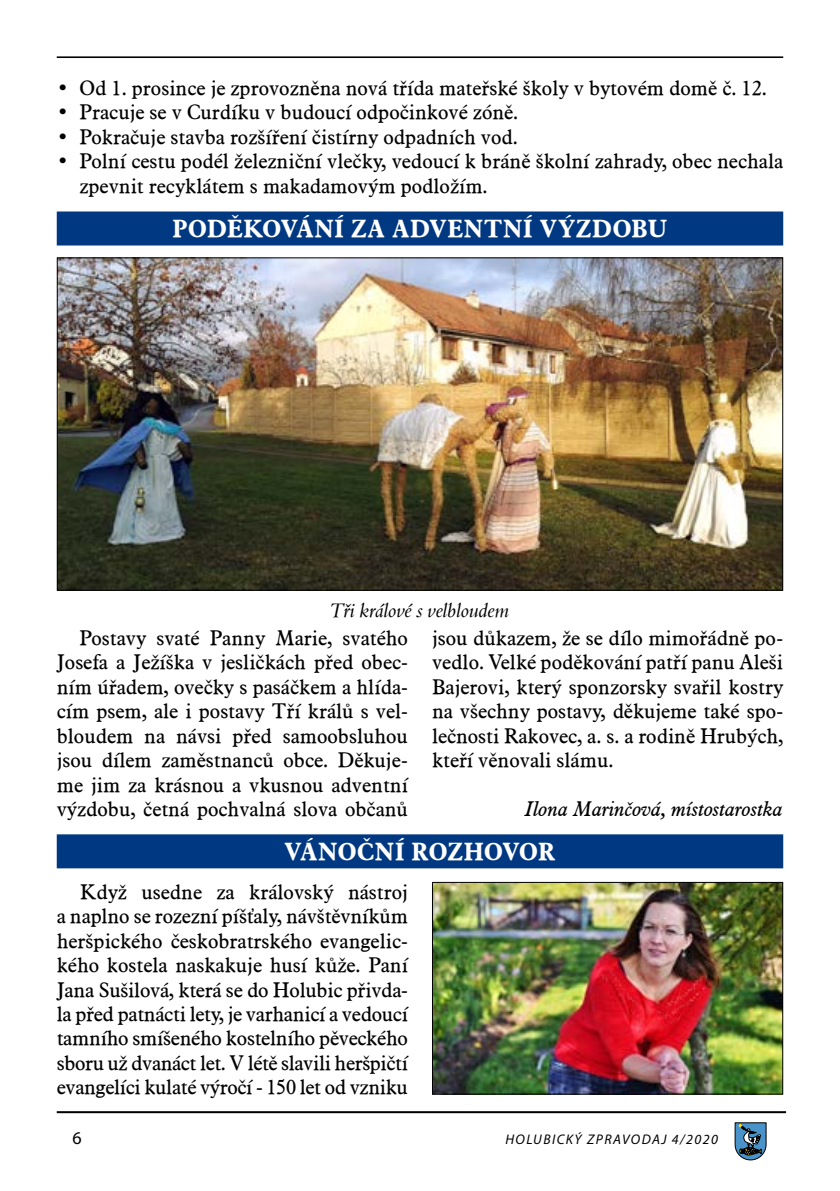
<style>
.page{position:relative;width:840px;height:1191px;background:#fff}
.page>*{position:absolute;margin:0;border:0;box-sizing:border-box;transform-origin:0 0}
.t1{font:24px "Aldine 721 AT Bold";letter-spacing:.02em;color:#fff}
.t2{font:20.4px/24.4px "Aldine 721 AT";color:#000;text-align:justify}
.t3{font:20.4px "Aldine 721 AT Italic";color:#000}
.t4{font:20px "Aldine 401 AT Italic";color:#000}
.t5{font:18px "Myriad Pro";color:#000}
.t6{font:italic 14px "Myriad Pro";letter-spacing:.1em;color:#000}
</style>
<div class="page">
<hr style="left:57px;top:1111px;width:728px;height:2px;background:#000">
<hr style="left:57px;top:56px;width:725px;height:2px;background:#000">
<div style="left:57px;top:211px;width:725px;height:34px;background:#003882"></div>
<svg style="left:734px;top:1122px;width:31px;height:38px"></svg>
<div style="left:57px;top:834px;width:725px;height:34px;background:#003882"></div>
<img style="left:434px;top:884px;width:346px;height:208px">
<div style="left:432px;top:882px;width:350px;height:212px;border:1px solid #000"></div>
<img style="left:59px;top:259px;width:721px;height:330px">
<p class="t2" style="left:57px;top:76px;width:711px">• Od 1. prosince je zprovozněna nová třída mateřské školy v bytovém domě č. 12.</p>
<p class="t2" style="left:57px;top:100px;width:463px">• Pracuje se v Curdíku v budoucí odpočinkové zóně.</p>
<p class="t2" style="left:57px;top:125px;width:462px">• Pokračuje stavba rozšíření čistírny odpadních vod.</p>
<p class="t2" style="left:79px;top:149px;width:704px;text-indent:-23px">• Polní cestu podél železniční vlečky, vedoucí k bráně školní zahrady, obec nechala zpevnit recyklátem s makadamovým podložím.</p>
<p class="t1" style="left:172px;top:214px;width:496px">PODĚKOVÁNÍ ZA ADVENTNÍ VÝZDOBU</p>
<p class="t4" style="left:330px;top:599px;width:180px">Tři králové s velbloudem</p>
<p class="t2" style="left:57px;top:626px;width:352px;text-indent:23px">Postavy svaté Panny Marie, svatého Josefa a Ježíška v jesličkách před obec&shy;ním úřadem, ovečky s pasáčkem a hlída&shy;cím psem, ale i postavy Tří králů s vel&shy;bloudem na návsi před samoobsluhou jsou dílem zaměstnanců obce. Děkuje&shy;me jim za krásnou a vkusnou adventní výzdobu, četná pochvalná slova občanů</p>
<p class="t2" style="left:432px;top:626px;width:352px">jsou důkazem, že se dílo mimořádně po&shy;vedlo. Velké poděkování patří panu Aleši Bajerovi, který sponzorsky svařil kostry na všechny postavy, děkujeme také spo&shy;lečnosti Rakovec, a. s. a rodině Hrubých, kteří věnovali slámu.</p>
<p class="t3" style="left:525px;top:797px;width:259px">Ilona Marinčová, místostarostka</p>
<p class="t1" style="left:284px;top:837px;width:272px">VÁNOČNÍ ROZHOVOR</p>
<p class="t2" style="left:57px;top:880px;width:352px;text-indent:23px">Když usedne za královský nástroj a naplno se rozezní píšťaly, návštěvníkům heršpického českobratrského evangelic&shy;kého kostela naskakuje husí kůže. Paní Jana Sušilová, která se do Holubic přivda&shy;la před patnácti lety, je varhanicí a vedoucí tamního smíšeného kostelního pěveckého sboru už dvanáct let. V létě slavili heršpičtí evangelíci kulaté výročí - 150 let od vzniku</p>
<p class="t5" style="left:72px;top:1126px;width:11px">6</p>
<p class="t6" style="left:505px;top:1130px;width:214px">HOLUBICKÝ ZPRAVODAJ 4/2020</p>
</div>
